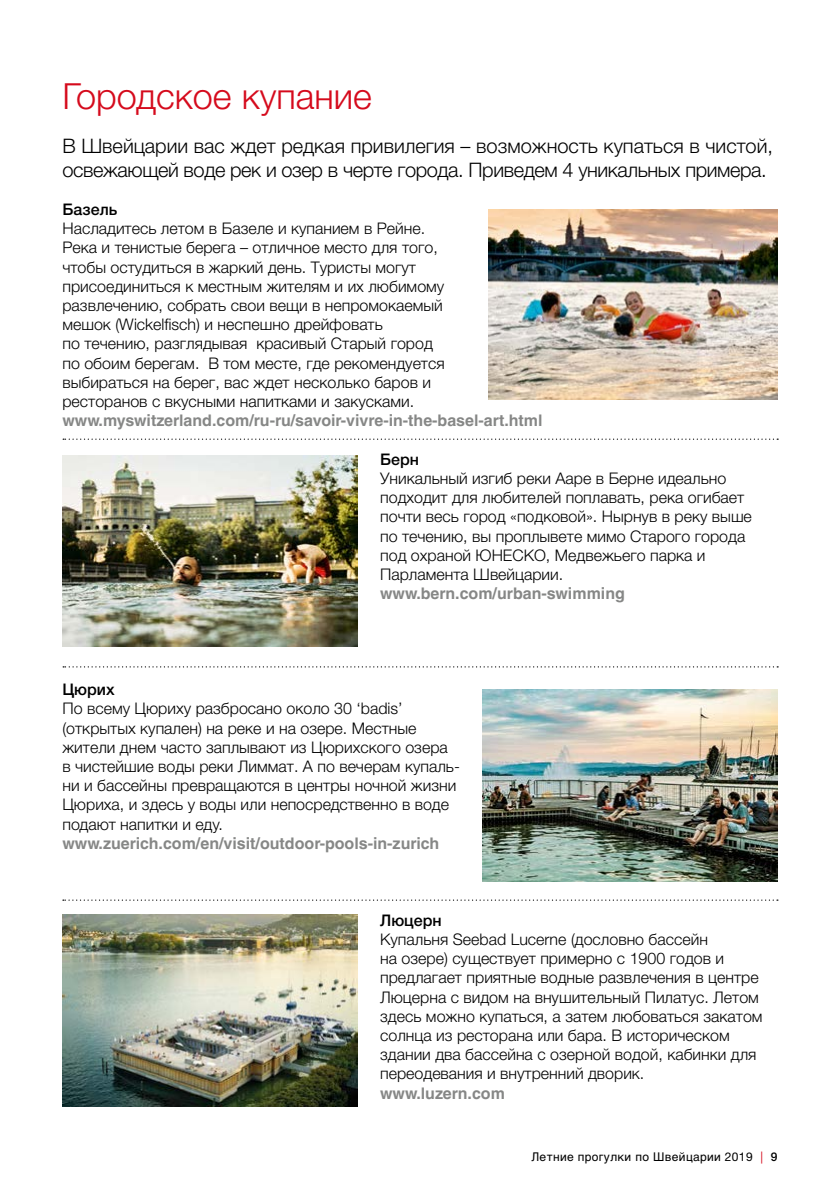
<style>
.page{position:relative;width:840px;height:1191px;background:#fff}
.page>*{position:absolute;margin:0;border:0;box-sizing:border-box;transform-origin:0 0}
.t1{font:300 36px "Helvetica Neue LTW1 G";color:#d50a1c}
.t2{font:300 20px/24px "Helvetica Neue LTW1 G";color:#000}
.t3{font:300 16px/19.2px "Helvetica Neue LTW1 G";color:#000}
.t4{font:700 16px "Helvetica C";color:#868786}
.t5{font:500 16px "Helvetica Neue LTW1 G";color:#000}
.t6{font:12px "Helvetica C";letter-spacing:.03em;color:#000}
.s1{font-family:"Helvetica Neue LT Std"}
.s2{font-family:"Helvetica Neue LT Std";color:#d50a1c}
.s3{font-family:"Helvetica Neue LT Std";font-weight:500}
</style>
<div class="page">
<img style="left:488px;top:210px;width:289px;height:189px">
<img style="left:62px;top:455px;width:295px;height:191px">
<img style="left:482px;top:689px;width:295px;height:192px">
<img style="left:62px;top:915px;width:295px;height:191px">
<svg style="left:63px;top:438px;width:714px;height:2px"></svg>
<svg style="left:63px;top:666px;width:714px;height:1px"></svg>
<svg style="left:63px;top:899px;width:714px;height:1px"></svg>
<h1 class="t1" style="left:62px;top:75px;width:311px">Городское купание</h1>
<p class="t2" style="left:62px;top:133px;width:711px">В Швейцарии вас ждет редкая привилегия – возможность купаться в чистой, освежающей воде рек и озер в черте города. Приведем 4 уникальных примера.</p>
<p class="t5" style="left:62px;top:200px;width:56px">Базель</p>
<p class="t3" style="left:62px;top:219px;width:383px">Насладитесь летом в Базеле и купанием в Рейне.<br>Река и тенистые берега – отличное место для того, чтобы остудиться в жаркий день. Туристы могут присоединиться к местным жителям и их любимому развлечению, собрать свои вещи в непромокаемый мешок (Wickelfisch) и неспешно дрейфовать<br>по течению, разглядывая красивый Старый город по обоим берегам. В том месте, где рекомендуется выбираться на берег, вас ждет несколько баров и ресторанов с вкусными напитками и закусками.</p>
<p class="t4" style="left:62px;top:411px;width:481px">www.myswitzerland.com/ru-ru/savoir-vivre-in-the-basel-art.html</p>
<p class="t5" style="left:380px;top:449px;width:40px">Берн</p>
<p class="t3" style="left:380px;top:468px;width:373px">Уникальный изгиб реки Ааре в Берне идеально подходит для любителей поплавать, река огибает почти весь город «подковой». Нырнув в реку выше по течению, вы проплывете мимо Старого города под охраной ЮНЕСКО, Медвежьего парка и Парламента Швейцарии.</p>
<p class="t4" style="left:380px;top:584px;width:246px">www.bern.com/urban-swimming</p>
<p class="t5" style="left:62px;top:680px;width:54px">Цюрих</p>
<p class="t3" style="left:62px;top:699px;width:399px">По всему Цюриху разбросано около 30 ‘badis’ (открытых купален) на реке и на озере. Местные жители днем часто заплывают из Цюрихского озера в чистейшие воды реки Лиммат. А по вечерам купаль&shy;ни и бассейны превращаются в центры ночной жизни Цюриха, и здесь у воды или непосредственно в воде подают напитки и еду.</p>
<p class="t4" style="left:62px;top:834px;width:378px">www.zuerich.com/en/visit/outdoor-pools-in-zurich</p>
<p class="t5" style="left:380px;top:910px;width:63px">Люцерн</p>
<p class="t3" style="left:380px;top:929px;width:384px">Купальня Seebad Lucerne (дословно бассейн<br>на озере) существует примерно с 1900 годов и предлагает приятные водные развлечения в центре Люцерна с видом на внушительный Пилатус. Летом здесь можно купаться, а затем любоваться закатом солнца из ресторана или бара. В историческом здании два бассейна с озерной водой, кабинки для переодевания и внутренний дворик.</p>
<p class="t4" style="left:380px;top:1083px;width:126px">www.luzern.com</p>
<p class="t6" style="left:531px;top:1149px;width:247px">Летние прогулки по Швейцарии <span class="s1">2019</span> <span class="s2">|</span> <span class="s3">9</span></p>
</div>
